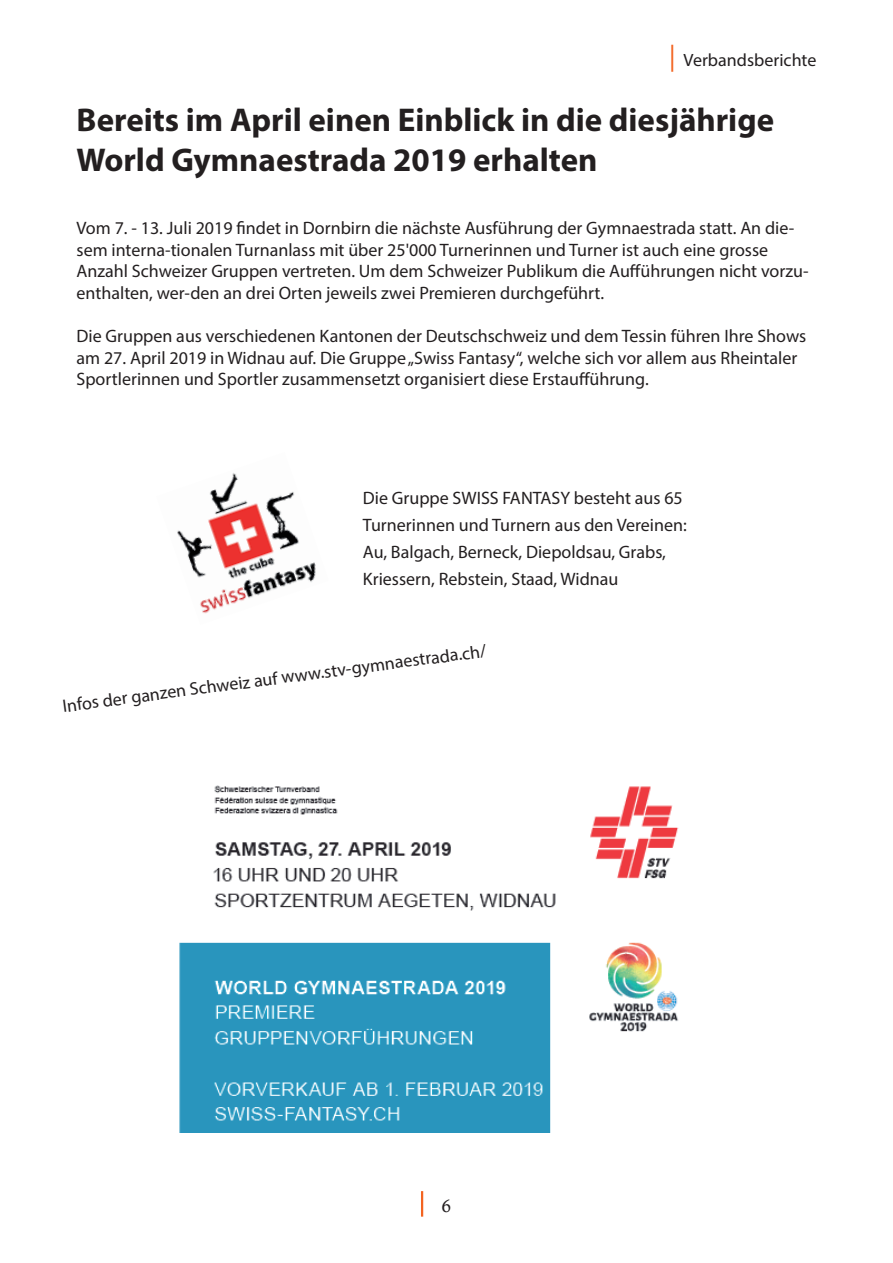
<style>
.page{position:relative;width:893px;height:1263px;background:#fff}
.page>*{position:absolute;margin:0;border:0;box-sizing:border-box;transform-origin:0 0}
.t1{font:700 33px/39.6px "Myriad Pro";color:#231f20}
.t2{font:18px/21.6px "Myriad Pro";color:#231f20}
.t3{font:18px "Calisto";color:#231f20}
.t4{font:17.85px "Myriad Pro";color:#231f20}
.s1{font-size:27px;color:#f36421}
</style>
<div class="page">
<img style="left:179px;top:785px;width:500px;height:347px">
<img style="left:177px;top:473px;width:139px;height:141px">
<hr style="left:421px;top:1191px;width:2px;height:25px;background:#f36421">
<p class="t4" style="left:669px;top:49px;width:149px"><span class="s1">|</span> Verbandsberichte</p>
<h1 class="t1" style="left:77px;top:99px;width:699px">Bereits im April einen Einblick in die diesjährige<br>World Gymnaestrada 2019 erhalten</h1>
<p class="t2" style="left:77px;top:217px;width:733px">Vom 7. - 13. Juli 2019 findet in Dornbirn die nächste Ausführung der Gymnaestrada statt. An die&shy;sem interna-tionalen Turnanlass mit über 25'000 Turnerinnen und Turner ist auch eine grosse Anzahl Schweizer Gruppen vertreten. Um dem Schweizer Publikum die Aufführungen nicht vorzu&shy;enthalten, wer-den an drei Orten jeweils zwei Premieren durchgeführt.</p>
<p class="t2" style="left:77px;top:325px;width:731px">Die Gruppen aus verschiedenen Kantonen der Deutschschweiz und dem Tessin führen Ihre Shows am 27. April 2019 in Widnau auf. Die Gruppe „Swiss Fantasy“, welche sich vor allem aus Rheintaler<br>Sportlerinnen und Sportler zusammensetzt organisiert diese Erstaufführung.</p>
<p class="t2" style="left:363px;top:484px;width:325px;line-height:27px">Die Gruppe SWISS FANTASY besteht aus 65<br>Turnerinnen und Turnern aus den Vereinen:<br>Au, Balgach, Berneck, Diepoldsau, Grabs, Kriessern, Rebstein, Staad, Widnau</p>
<p class="t2" style="left:61px;top:693px;width:428px;rotate:-7deg">Infos der ganzen Schweiz auf www.stv-gymnaestrada.ch/</p>
<p class="t3" style="left:442px;top:1195px;width:11px">6</p>
</div>
